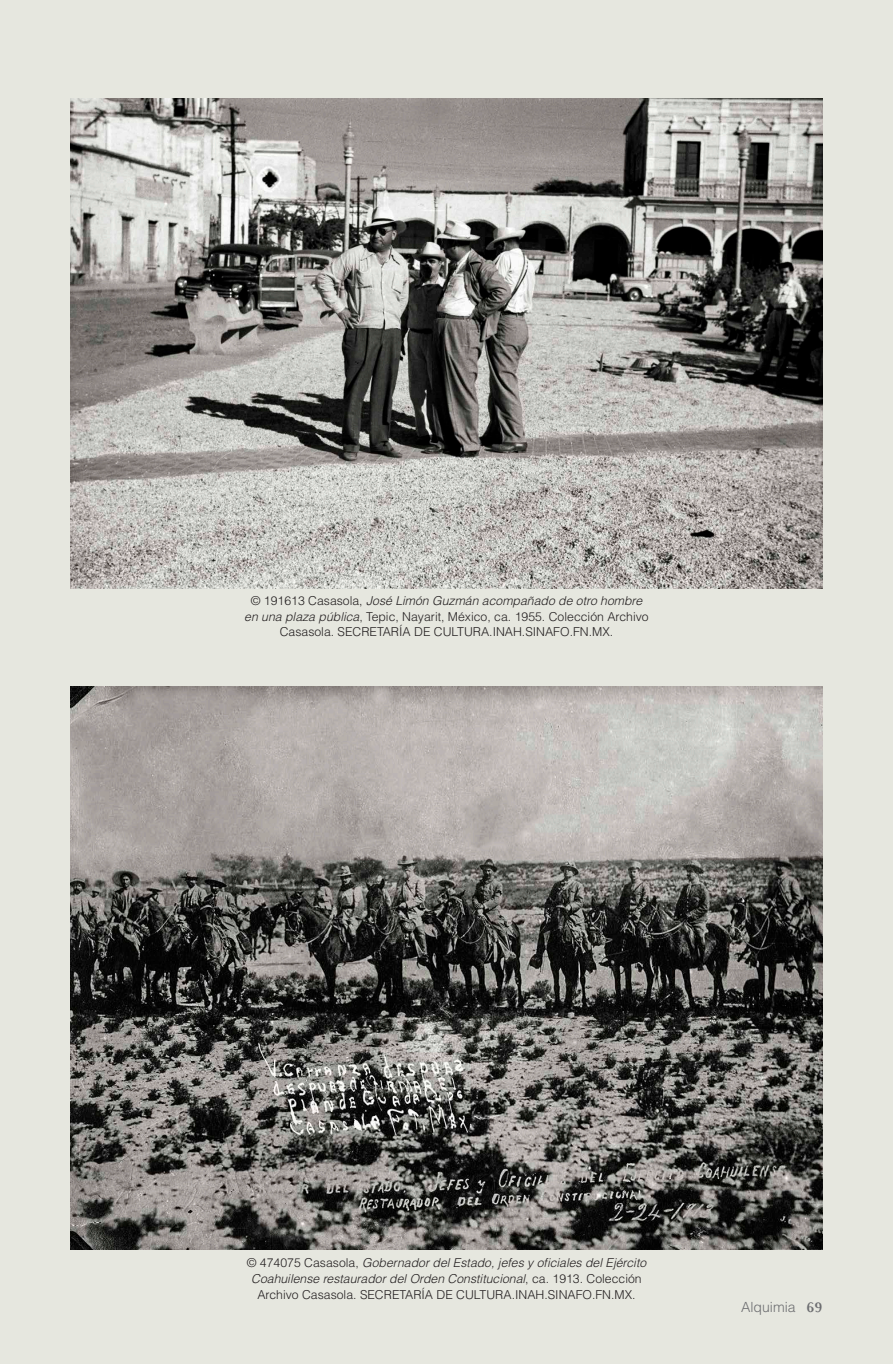
<style>
.page{position:relative;width:893px;height:1364px;background:#fff}
.page>*{position:absolute;margin:0;border:0;box-sizing:border-box;transform-origin:0 0}
.t1{font:300 14px "Helvetica LT Std";color:#6c6d70}
._00_Pie_de_foto{font:italic 300 12.25px/15.8px "Helvetica LT Std";color:#231f20;text-align:center}
._00_Pie_de_foto-2{font:300 12.25px/15.8px "Helvetica LT Std";color:#231f20;text-align:center}
.s1{font-style:italic}
.s2{font-style:normal}
.s3{font-family:"Mrs Eaves OT";font-weight:700;font-size:15.75px}
</style>
<div class="page">
<div style="left:0;top:0;width:892px;height:1363px;background:#e6e7df"></div>
<img style="left:70px;top:98px;width:752px;height:490px">
<img style="left:70px;top:686px;width:752px;height:563px">
<p class="_00_Pie_de_foto-2" style="left:244px;top:592px;width:406px">© 191613 Casasola, <span class="s1">José Limón Guzmán acompañado de otro hombre en una plaza pública</span>, Tepic, Nayarit, México, ca. 1955. Colección Archivo<br>Casasola. SECRETARÍA DE CULTURA.INAH.SINAFO.FN.MX.</p>
<p class="_00_Pie_de_foto" style="left:247px;top:1254px;width:401px"><span class="s2">© 474075 Casasola,</span> Gobernador del Estado, jefes y oficiales del Ejército<br>Coahuilense restaurador del Orden Constitucional<span class="s2">, ca. 1913. Colección<br>Archivo Casasola. SECRETARÍA DE CULTURA.INAH.SINAFO.FN.MX.</span></p>
<p class="t1" style="left:741px;top:1298px;width:83px">Alquimia <span class="s3">69</span></p>
</div>
